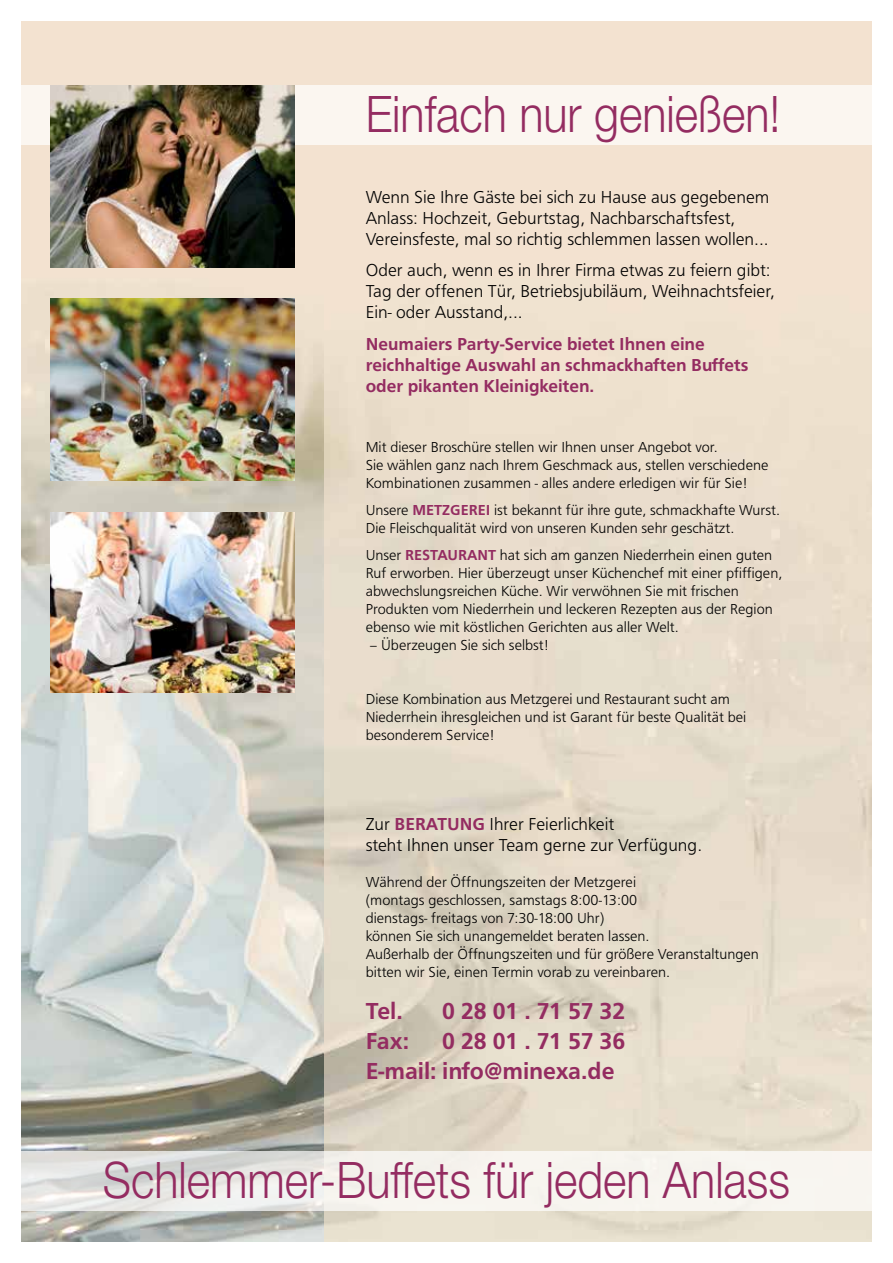
<style>
.page{position:relative;width:893px;height:1263px;background:#fff}
.page>*{position:absolute;margin:0;border:0;box-sizing:border-box;transform-origin:0 0}
.t1{font:300 50.4px "Helvetica Neue";color:#942c61;scale:.89 1}
.t2{font:500 24px/30px "Frutus T";color:#942c61}
.t3{font:300 18px/21px "Frutus T";color:#000}
.t4{font:500 18px/21px "Frutus T";color:#942c61}
.t5{font:300 15px/18px "Frutus T";color:#000}
.s1{font-weight:500;color:#942c61}
</style>
<div class="page">
<img style="left:323px;top:21px;width:549px;height:1221px">
<img style="left:21px;top:21px;width:302px;height:1221px">
<div style="left:11px;top:85px;width:864px;height:60px;background:#fbf6f0"></div>
<svg style="left:21px;top:1151px;width:851px;height:60px;fill:#f6f4ef"></svg>
<img style="left:50px;top:85px;width:244px;height:182px">
<img style="left:50px;top:299px;width:244px;height:182px">
<img style="left:50px;top:512px;width:244px;height:180px">
<h1 class="t1" style="left:366px;top:83px;width:467px">Einfach nur genießen!</h1>
<p class="t3" style="left:366px;top:186px;width:405px">Wenn Sie Ihre Gäste bei sich zu Hause aus gegebenem<br>Anlass: Hochzeit, Geburtstag, Nachbarschaftsfest,<br>Vereinsfeste, mal so richtig schlemmen lassen wollen...</p>
<p class="t3" style="left:366px;top:260px;width:411px">Oder auch, wenn es in Ihrer Firma etwas zu feiern gibt:<br>Tag der offenen Tür, Betriebsjubiläum, Weihnachtsfeier,<br>Ein- oder Ausstand,...</p>
<p class="t4" style="left:366px;top:333px;width:384px">Neumaiers Party-Service bietet Ihnen eine reichhaltige Auswahl an schmackhaften Buffets oder pikanten Kleinigkeiten.</p>
<p class="t5" style="left:366px;top:438px;width:404px">Mit dieser Broschüre stellen wir Ihnen unser Angebot vor.<br>Sie wählen ganz nach Ihrem Geschmack aus, stellen verschiedene<br>Kombinationen zusammen - alles andere erledigen wir für Sie!</p>
<p class="t5" style="left:366px;top:501px;width:416px">Unsere <span class="s1">Metzgerei</span> ist bekannt für ihre gute, schmackhafte Wurst.<br>Die Fleischqualität wird von unseren Kunden sehr geschätzt.</p>
<p class="t5" style="left:366px;top:546px;width:418px">Unser <span class="s1">Restaurant</span> hat sich am ganzen Niederrhein einen guten Ruf erworben. Hier überzeugt unser Küchenchef mit einer pfiffigen, abwechslungsreichen Küche. Wir verwöhnen Sie mit frischen Produkten vom Niederrhein und leckeren Rezepten aus der Region ebenso wie mit köstlichen Gerichten aus aller Welt.</p>
<p class="t5" style="left:369px;top:636px;width:181px">– Überzeugen Sie sich selbst!</p>
<p class="t5" style="left:366px;top:690px;width:382px">Diese Kombination aus Metzgerei und Restaurant sucht am<br>Niederrhein ihresgleichen und ist Garant für beste Qualität bei besonderem Service!</p>
<p class="t3" style="left:366px;top:813px;width:338px">Zur <span class="s1">Beratung</span> Ihrer Feierlichkeit<br>steht Ihnen unser Team gerne zur Verfügung.</p>
<p class="t5" style="left:366px;top:873px;width:395px">Während der Öffnungszeiten der Metzgerei<br>(montags geschlossen, samstags 8:00-13:00<br>dienstags- freitags von 7:30-18:00 Uhr)<br>können Sie sich unangemeldet beraten lassen.<br>Außerhalb der Öffnungszeiten und für größere Veranstaltungen bitten wir Sie, einen Termin vorab zu vereinbaren.</p>
<h2 class="t2" style="left:366px;top:995px;width:39px">Tel.</h2>
<h2 class="t2" style="left:442px;top:995px;width:185px">0 28 01 . 71 57 32</h2>
<h2 class="t2" style="left:366px;top:1025px;width:45px">Fax:</h2>
<h2 class="t2" style="left:366px;top:1025px;width:261px;text-indent:77px">0 28 01 . 71 57 36<br>E-mail: info@minexa.de</h2>
<h1 class="t1" style="left:103px;top:1149px;width:773px">Schlemmer-Buffets für jeden Anlass</h1>
</div>
